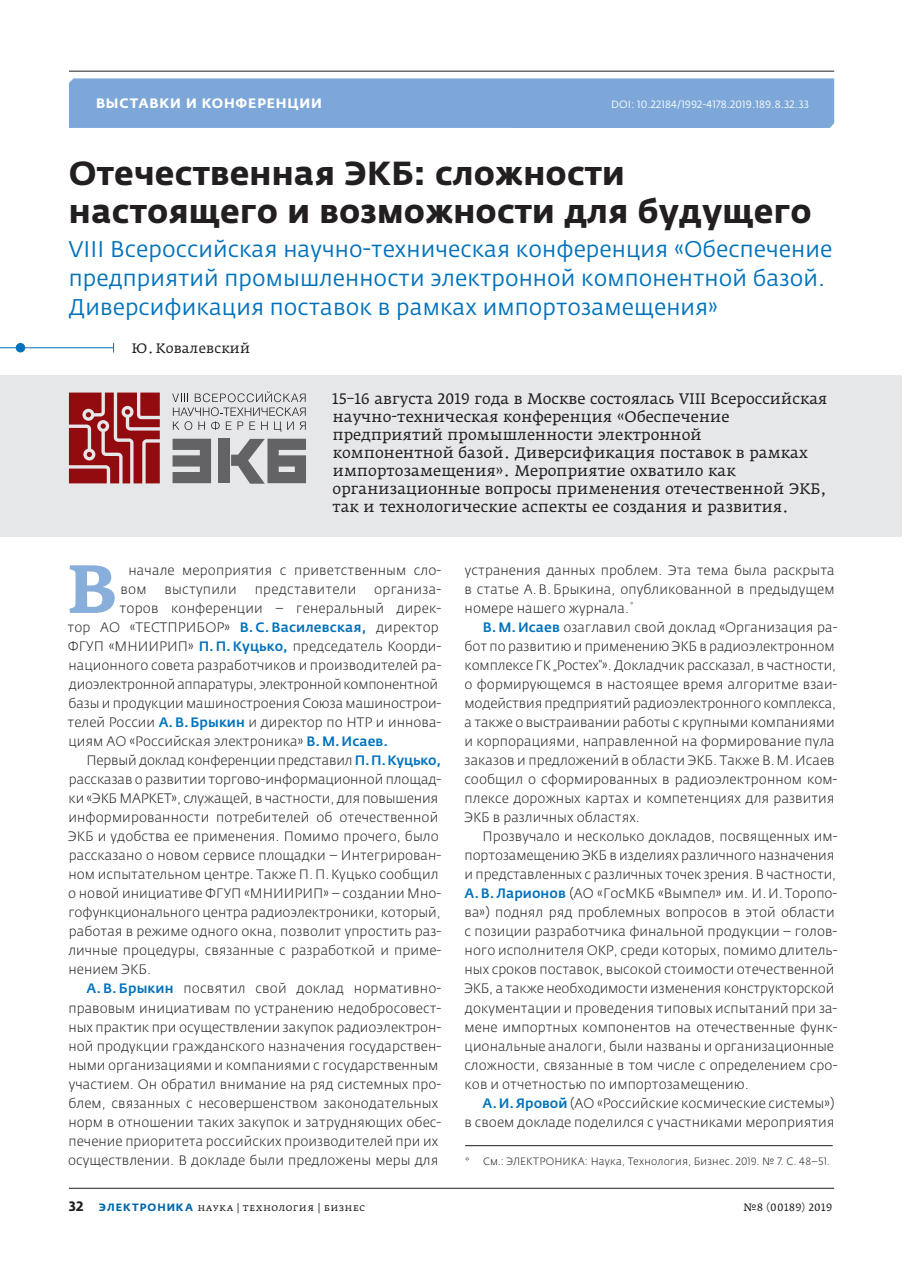
<style>
.page{position:relative;width:923px;height:1276px;background:#fff}
.page>*{position:absolute;margin:0;border:0;box-sizing:border-box;transform-origin:0 0}
.t1{font:700 67.35px "Fedra Serif A Pro";color:#88aedb}
.t2{font:700 33px/38.1px "Fedra Sans Pro";letter-spacing:.005em;color:#231f20}
.t3{font:22.5px/28.5px "Fedra Sans Pro";letter-spacing:.005em;color:#0072bc}
.t4{font:15px/18px "Fedra Serif A Pro";letter-spacing:.005em;color:#231f20}
.t5{font:300 13.5px/19px "Fedra Sans Pro";letter-spacing:.005em;color:#231f20}
.t6{font:300 13.5px "Fedra Sans Pro";letter-spacing:-.015em;color:#231f20}
.t7{font:700 13.5px "Fedra Sans Alt Pro";letter-spacing:.06em;color:#fff}
.t8{font:13.5px "Fedra Serif A Pro";letter-spacing:.015em;color:#231f20}
.t9{font:300 10.5px "Fedra Sans Pro";letter-spacing:.02em;color:#231f20}
.t10{font:10.5px "Fedra Serif A Pro";letter-spacing:.035em;color:#231f20}
.t11{font:10.5px "Fedra Sans Pro";letter-spacing:.015em;color:#fff}
.t12{font:300 10.5px "Fedra Sans Pro";letter-spacing:.015em;color:#fff}
.s1{font-weight:500;color:#0072bc}
.s2{font-family:"Fedra Sans Pro";font-weight:700;font-size:13.5px}
.s3{font-family:"Fedra Sans Alt Pro";font-weight:700;color:#0067aa}
</style>
<div class="page">
<div style="left:69px;top:78px;width:765px;height:50px;background:#7ca7d8"></div>
<hr style="left:69px;top:71px;width:765px;height:1px;background:#231f20">
<hr style="left:69px;top:1188px;width:765px;height:1px;background:#231f20">
<div style="left:0;top:375px;width:901px;height:162px;background:#e6e7e9"></div>
<svg style="left:172px;top:391px;width:134px;height:41px"></svg>
<svg style="left:69px;top:392px;width:91px;height:91px"></svg>
<svg style="left:172px;top:439px;width:39px;height:44px"></svg>
<div style="left:218px;top:439px;width:12px;height:44px;background:#636366"></div>
<svg style="left:231px;top:439px;width:75px;height:45px"></svg>
<hr style="left:465px;top:1145px;width:367px;height:1px;background:#231f20">
<hr style="left:0;top:347px;width:114px;height:1px;background:#0072bc">
<div style="left:16px;top:343px;width:9px;height:9px;background:#0072bc;border-radius:50%"></div>
<div style="left:515px;top:81px;width:309px;height:47px;background:#7ca7d8"></div>
<p class="t7" style="left:96px;top:95px;width:227px">Выставки и конференции</p>
<p class="t12" style="left:708px;top:98px;width:100px">www.electronics.ru</p>
<p class="t11" style="left:611px;top:98px;width:199px">DOI: 10.22184/1992-4178.2019.189.8.32.33</p>
<h2 class="t2" style="left:69px;top:154px;width:744px">Отечественная ЭКБ: сложности настоящего и возможности для будущего</h2>
<h3 class="t3" style="left:69px;top:235px;width:765px">VIII Всероссийская научно-техническая конференция «Обеспечение предприятий промышленности электронной компонентной базой.<br>Диверсификация поставок в рамках импортозамещения»</h3>
<p class="t8" style="left:132px;top:339px;width:120px">Ю. Ковалевский</p>
<p class="t4" style="left:332px;top:389px;width:496px">15–16 августа 2019 года в Москве состоялась VIII Всероссийская научно-техническая конференция «Обеспечение предприятий промышленности электронной<br>компонентной базой. Диверсификация поставок в рамках импортозамещения». Мероприятие охватило как организационные вопросы применения отечественной ЭКБ, так и технологические аспекты ее создания и развития.</p>
<h1 class="t1" style="left:68px;top:547px;width:51px">В</h1>
<p class="t5" style="left:120px;top:560px;width:322px;text-indent:8px">начале мероприятия с приветственным сло&shy;вом</p>
<p class="t5" style="left:164px;top:579px;width:74px">выступили</p>
<p class="t5" style="left:255px;top:579px;width:103px">представители</p>
<p class="t5" style="left:374px;top:579px;width:69px">организа-</p>
<p class="t5" style="left:119px;top:598px;width:323px">торов конференции – генеральный дирек-</p>
<p class="t5" style="left:67px;top:618px;width:373px">тор АО «ТЕСТПРИБОР» <span class="s1">В.С.Василевская,</span> директор</p>
<p class="t5" style="left:68px;top:637px;width:375px">ФГУП «МНИИРИП» <span class="s1">П.П.Куцько,</span> председатель Коорди-</p>
<p class="t5" style="left:68px;top:656px;width:374px">национного совета разработчиков и производителей ра-</p>
<p class="t6" style="left:69px;top:676px;width:371px">диоэлектронной аппаратуры, электронной компонентной</p>
<p class="t5" style="left:68px;top:694px;width:374px">базы и продукции машиностроения Союза машинострои-</p>
<p class="t5" style="left:67px;top:713px;width:375px">телей России <span class="s1">А.В.Брыкин</span> и директор по НТР и иннова-</p>
<p class="t5" style="left:68px;top:732px;width:321px">циям АО «Российская электроника» <span class="s1">В.М.Исаев.</span></p>
<p class="t5" style="left:86px;top:751px;width:356px">Первый доклад конференции представил <span class="s1">П.П.Куцько,</span></p>
<p class="t5" style="left:69px;top:770px;width:374px">рассказав о развитии торгово-информационной площад-</p>
<p class="t5" style="left:68px;top:789px;width:371px">ки «ЭКБ МАРКЕТ», служащей, в частности, для повышения</p>
<p class="t5" style="left:68px;top:808px;width:371px">информированности потребителей об отечественной</p>
<p class="t5" style="left:68px;top:827px;width:372px">ЭКБ и удобства ее применения. Помимо прочего, было</p>
<p class="t5" style="left:69px;top:846px;width:374px">рассказано о новом сервисе площадки – Интегрирован-</p>
<p class="t5" style="left:68px;top:865px;width:371px">ном испытательном центре. Также П.П.Куцько сообщил</p>
<p class="t5" style="left:68px;top:884px;width:375px">о новой инициативе ФГУП «МНИИРИП» – создании Мно-</p>
<p class="t5" style="left:68px;top:903px;width:374px">гофункционального центра радиоэлектроники, который,</p>
<p class="t5" style="left:69px;top:922px;width:374px">работая в режиме одного окна, позволит упростить раз-</p>
<p class="t5" style="left:68px;top:941px;width:374px">личные процедуры, связанные с разработкой и приме-</p>
<p class="t5" style="left:68px;top:960px;width:84px">нением ЭКБ.</p>
<p class="t5" style="left:86px;top:979px;width:356px"><span class="s1">А.В.Брыкин</span> посвятил свой доклад нормативно-</p>
<p class="t5" style="left:68px;top:998px;width:374px">правовым инициативам по устранению недобросовест-</p>
<p class="t5" style="left:68px;top:1017px;width:374px">ных практик при осуществлении закупок радиоэлектрон-</p>
<p class="t5" style="left:68px;top:1036px;width:374px">ной продукции гражданского назначения государствен-</p>
<p class="t5" style="left:68px;top:1055px;width:371px">ными организациями и компаниями с государственным</p>
<p class="t5" style="left:69px;top:1074px;width:374px">участием. Он обратил внимание на ряд системных про-</p>
<p class="t5" style="left:68px;top:1093px;width:371px">блем, связанных с несовершенством законодательных</p>
<p class="t5" style="left:68px;top:1112px;width:374px">норм в отношении таких закупок и затрудняющих обес-</p>
<p class="t5" style="left:68px;top:1131px;width:371px">печение приоритета российских производителей при их</p>
<p class="t5" style="left:68px;top:1150px;width:372px">осуществлении. В докладе были предложены меры для</p>
<p class="t5" style="left:464px;top:560px;width:372px;text-align:justify">устранения данных проблем. Эта тема была раскрыта в статье А.В.Брыкина, опубликованной в предыдущем номере нашего журнала. <sup>*</sup></p>
<p class="t5" style="left:464px;top:618px;width:375px;text-indent:19px"><span class="s1">В.М.Исаев</span> озаглавил свой доклад «Организация ра&shy;бот по развитию и применению ЭКБ в радиоэлектронном комплексе ГК „Ростех“». Докладчик рассказал, в частности, о формирующемся в настоящее время алгоритме взаи&shy;модействия предприятий радиоэлектронного комплекса, а также о выстраивании работы с крупными компаниями и корпорациями, направленной на формирование пула заказов и предложений в области ЭКБ. Также В.М.Исаев сообщил о сформированных в радиоэлектронном ком&shy;плексе дорожных картах и компетенциях для развития ЭКБ в различных областях.</p>
<p class="t5" style="left:464px;top:827px;width:375px;text-indent:18px">Прозвучало и несколько докладов, посвященных им&shy;портозамещению ЭКБ в изделиях различного назначения и представленных с различных точек зрения. В частности, <span class="s1">А.В.Ларионов</span> (АО «ГосМКБ «Вымпел» им. И.И.Торопо&shy;ва») поднял ряд проблемных вопросов в этой области с позиции разработчика финальной продукции – голов&shy;ного исполнителя ОКР, среди которых, помимо длитель&shy;ных сроков поставок, высокой стоимости отечественной ЭКБ, а также необходимости изменения конструкторской документации и проведения типовых испытаний при за&shy;мене импортных компонентов на отечественные функ&shy;циональные аналоги, были названы и организационные сложности, связанные в том числе с определением сро&shy;ков и отчетностью по импортозамещению.</p>
<p class="t5" style="left:464px;top:1093px;width:371px;text-align:right"><span class="s1">А.И.Яровой</span> (АО «Российские космические системы»)<br>в своем докладе поделился с участниками мероприятия</p>
<p class="t9" style="left:465px;top:1154px;width:366px">* См.: ЭЛЕКТРОНИКА: Наука, Технология, Бизнес. 2019. № 7. С. 48–51.</p>
<p class="t10" style="left:69px;top:1200px;width:298px"><span class="s2">32</span> <span class="s3">ЭЛЕКТРОНИКА</span> наука | технология | бизнес</p>
<p class="t10" style="left:743px;top:1200px;width:90px">№8 (00189) 2019</p>
</div>
